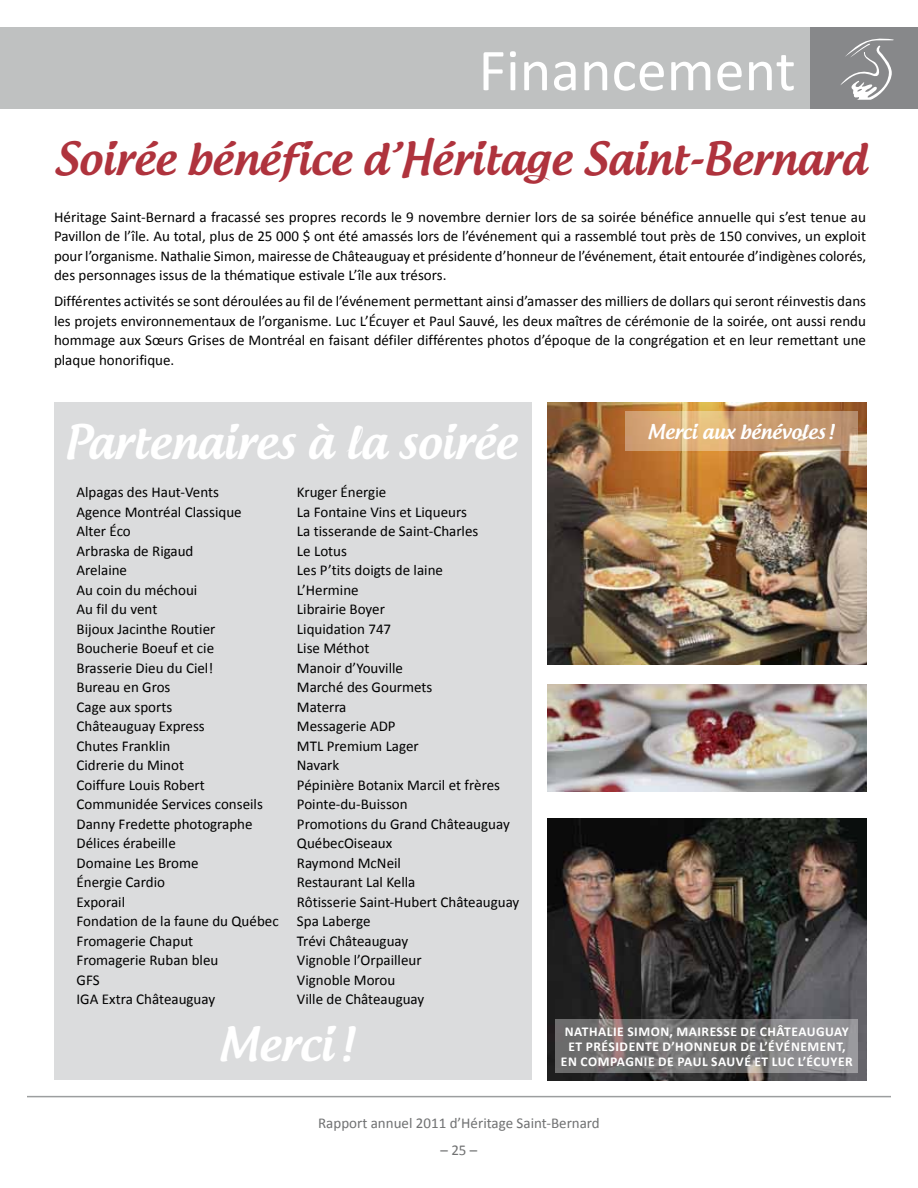
<style>
.page{position:relative;width:918px;height:1188px;background:#fff}
.page>*{position:absolute;margin:0;border:0;box-sizing:border-box;transform-origin:0 0}
.t1{font:60px "Calibri";color:#fff}
.t2{font:500 45px "Androgyne";color:#fff}
.t3{font:500 43.5px "Androgyne";letter-spacing:.005em;color:#af333d}
.t4{font:500 19.5px "Androgyne";color:#fff}
.t5{font:15px/19.5px "Calibri";color:#000;text-align:justify}
.t6{font:15px "Calibri";color:#707172}
.t7{font:700 13.5px "Calibri";letter-spacing:.025em;color:#fff}
</style>
<div class="page">
<div style="left:807px;top:27px;width:111px;height:81px;background:#87888a"></div>
<div style="left:0;top:27px;width:810px;height:81px;background:#bfc1c1"></div>
<svg style="left:840px;top:38px;width:54px;height:62px"></svg>
<hr style="left:27px;top:1096px;width:864px;height:1px;background:#9c9e9f">
<img style="left:548px;top:819px;width:318px;height:262px">
<img style="left:548px;top:403px;width:318px;height:262px">
<div style="left:54px;top:403px;width:477px;height:677px;background:#dbdcdd"></div>
<svg style="left:625px;top:412px;width:233px;height:39px;background:#cfa376"></svg>
<svg style="left:555px;top:1020px;width:303px;height:53px;background:#7c7a7b"></svg>
<img style="left:548px;top:684px;width:318px;height:108px">
<h1 class="t1" style="left:478px;top:32px;width:319px">Financement</h1>
<h3 class="t3" style="left:54px;top:131px;width:814px">Soirée bénéfice d’Héritage Saint-Bernard</h3>
<p class="t5" style="left:54px;top:207px;width:814px">Héritage Saint-Bernard a fracassé ses propres records le 9 novembre dernier lors de sa soirée bénéfice annuelle qui s’est tenue au Pavillon de l’île. Au total, plus de 25 000 $ ont été amassés lors de l’événement qui a rassemblé tout près de 150 convives, un exploit pour l’organisme. Nathalie Simon, mairesse de Châteauguay et présidente d’honneur de l’événement, était entourée d’indigènes colorés, des personnages issus de la thématique estivale L’île aux trésors.</p>
<p class="t5" style="left:54px;top:292px;width:814px">Différentes activités se sont déroulées au fil de l’événement permettant ainsi d’amasser des milliers de dollars qui seront réinvestis dans les projets environnementaux de l’organisme. Luc L’Écuyer et Paul Sauvé, les deux maîtres de cérémonie de la soirée, ont aussi rendu hommage aux Sœurs Grises de Montréal en faisant défiler différentes photos d’époque de la congrégation et en leur remettant une plaque honorifique.</p>
<h2 class="t2" style="left:64px;top:413px;width:454px">Partenaires à la soirée</h2>
<h3 class="t4" style="left:647px;top:419px;width:188px">Merci aux bénévoles !</h3>
<p class="t5" style="left:77px;top:483px;width:204px;text-align:left">Alpagas des Haut-Vents<br>Agence Montréal Classique<br>Alter Éco<br>Arbraska de Rigaud<br>Arelaine<br>Au coin du méchoui<br>Au fil du vent<br>Bijoux Jacinthe Routier<br>Boucherie Boeuf et cie<br>Brasserie Dieu du Ciel!<br>Bureau en Gros<br>Cage aux sports<br>Châteauguay Express<br>Chutes Franklin<br>Cidrerie du Minot<br>Coiffure Louis Robert<br>Communidée Services conseils<br>Danny Fredette photographe<br>Délices érabeille<br>Domaine Les Brome<br>Énergie Cardio<br>Exporail<br>Fondation de la faune du Québec<br>Fromagerie Chaput<br>Fromagerie Ruban bleu<br>GFS<br>IGA Extra Châteauguay</p>
<p class="t5" style="left:297px;top:482px;width:224px;text-align:left">Kruger Énergie<br>La Fontaine Vins et Liqueurs<br>La tisserande de Saint-Charles<br>Le Lotus<br>Les P’tits doigts de laine<br>L’Hermine<br>Librairie Boyer<br>Liquidation 747<br>Lise Méthot<br>Manoir d’Youville<br>Marché des Gourmets<br>Materra<br>Messagerie ADP<br>MTL Premium Lager<br>Navark<br>Pépinière Botanix Marcil et frères<br>Pointe-du-Buisson<br>Promotions du Grand Châteauguay<br>QuébecOiseaux<br>Raymond McNeil<br>Restaurant Lal Kella<br>Rôtisserie Saint-Hubert Châteauguay<br>Spa Laberge<br>Trévi Châteauguay<br>Vignoble l’Orpailleur<br>Vignoble Morou<br>Ville de Châteauguay</p>
<h2 class="t2" style="left:218px;top:1015px;width:137px">Merci!</h2>
<p class="t7" style="left:565px;top:1023px;width:18px">NATHALIE</p>
<p class="t7" style="left:627px;top:1023px;width:17px">SIMON</p>
<p class="t7" style="left:670px;top:1023px;width:16px">, MAIRESSE</p>
<p class="t7" style="left:741px;top:1023px;width:53px">DE CHÂTEAUGUAY</p>
<p class="t7" style="left:568px;top:1038px;width:26px">ET PRÉSIDENTE</p>
<p class="t7" style="left:663px;top:1038px;width:23px">D’HONNEUR</p>
<p class="t7" style="left:740px;top:1038px;width:38px">DE L’ÉVÉNEMENT</p>
<p class="t7" style="left:842px;top:1038px;width:5px">,</p>
<p class="t7" style="left:561px;top:1053px;width:29px">EN COMPAGNIE</p>
<p class="t7" style="left:658px;top:1053px;width:35px">DE PAUL</p>
<p class="t7" style="left:711px;top:1053px;width:16px">SAUVÉ</p>
<p class="t7" style="left:755px;top:1053px;width:68px">ET LUC L’ÉCUYER</p>
<p class="t6" style="left:318px;top:1113px;width:283px">Rapport annuel 2011 d’Héritage Saint-Bernard</p>
<p class="t6" style="left:441px;top:1140px;width:38px">– 25 –</p>
</div>
